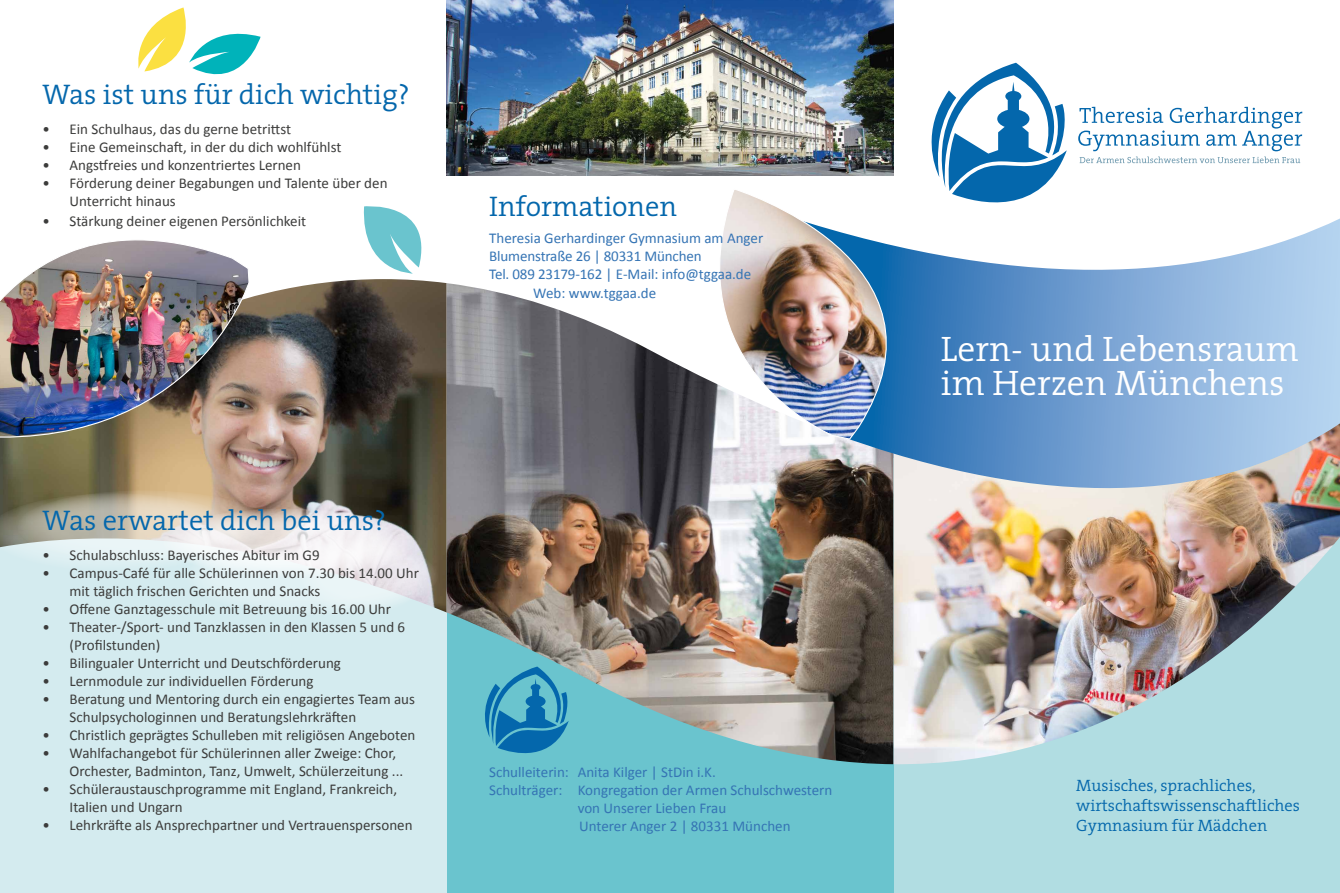
<style>
.page{position:relative;width:1340px;height:893px;background:#fff}
.page>*{position:absolute;margin:0;border:0;box-sizing:border-box;transform-origin:0 0}
.t1{font:300 35.7px/33.8px "The Serif";color:#fff}
.t2{font:300 28.5px "The Serif";color:#0467ac}
.t3{font:300 16.5px/19.8px "The Serif";color:#0467ac}
.t4{font:15px/18px "Calibri";color:#3c3c3b}
.t5{font:15px/18px "Calibri";color:#3574b4}
</style>
<div class="page">
<svg style="left:963px;top:219px;width:376px;height:204px"></svg>
<div style="left:446px;top:458px;width:448px;height:435px;background:#6ac4ce"></div>
<div style="left:894px;top:502px;width:445px;height:391px;background:#b1dde2"></div>
<img style="left:893px;top:423px;width:446px;height:342px">
<div style="left:0;top:415px;width:446px;height:478px;background:#d4ebef"></div>
<img style="left:0;top:279px;width:446px;height:333px">
<img style="left:446px;top:0;width:447px;height:175px">
<svg style="left:931px;top:63px;width:136px;height:139px"></svg>
<svg style="left:1078px;top:107px;width:224px;height:56px"></svg>
<svg style="left:185px;top:537px;width:253px;height:78px;fill:#dff0f3"></svg>
<svg style="left:298px;top:535px;width:130px;height:79px;fill:#e6f1f4"></svg>
<img style="left:446px;top:283px;width:447px;height:481px">
<img style="left:671px;top:189px;width:292px;height:251px">
<img style="left:0;top:240px;width:250px;height:231px">
<svg style="left:0;top:493px;width:416px;height:86px"></svg>
<svg style="left:17px;top:490px;width:253px;height:73px;background:#d2cdc1"></svg>
<svg style="left:363px;top:206px;width:59px;height:68px"></svg>
<svg style="left:138px;top:7px;width:122px;height:68px"></svg>
<h2 class="t2" style="left:43px;top:70px;width:369px">Was ist uns für dich wichtig?</h2>
<p class="t4" style="left:43px;top:120px;width:250px">• Ein Schulhaus, das du gerne betrittst</p>
<p class="t4" style="left:43px;top:138px;width:300px">• Eine Gemeinschaft, in der du dich wohlfühlst</p>
<p class="t4" style="left:43px;top:156px;width:260px">• Angstfreies und konzentriertes Lernen</p>
<p class="t4" style="left:70px;top:174px;width:319px;text-indent:-27px">• Förderung deiner Begabungen und Talente über den<br>Unterricht hinaus</p>
<p class="t4" style="left:43px;top:212px;width:265px">• Stärkung deiner eigenen Persönlichkeit</p>
<h2 class="t2" style="left:489px;top:183px;width:189px">Informationen</h2>
<p class="t5" style="left:489px;top:229px;width:275px">Theresia Gerhardinger Gymnasium am Anger<br>Blumenstraße 26 | 80331 München<br>Tel. 089 23179-162 | E-Mail: info@tggaa.de</p>
<p class="t5" style="left:533px;top:284px;width:124px">Web: www.tggaa.de</p>
<h2 class="t2" style="left:43px;top:496px;width:345px">Was erwartet dich bei uns?</h2>
<p class="t4" style="left:43px;top:546px;width:279px">• Schulabschluss: Bayerisches Abitur im G9</p>
<p class="t4" style="left:70px;top:564px;width:351px;text-indent:-27px">• Campus-Café für alle Schülerinnen von 7.30 bis 14.00 Uhr mit täglich frischen Gerichten und Snacks</p>
<p class="t4" style="left:43px;top:600px;width:350px">• Offene Ganztagesschule mit Betreuung bis 16.00 Uhr</p>
<p class="t4" style="left:70px;top:618px;width:337px;text-indent:-27px">• Theater-/Sport- und Tanzklassen in den Klassen 5 und 6 (Profilstunden)</p>
<p class="t4" style="left:43px;top:654px;width:300px">• Bilingualer Unterricht und Deutschförderung</p>
<p class="t4" style="left:43px;top:672px;width:272px">• Lernmodule zur individuellen Förderung</p>
<p class="t4" style="left:70px;top:690px;width:347px;text-indent:-27px">• Beratung und Mentoring durch ein engagiertes Team aus<br>Schulpsychologinnen und Beratungslehrkräften</p>
<p class="t4" style="left:43px;top:726px;width:374px">• Christlich geprägtes Schulleben mit religiösen Angeboten</p>
<p class="t4" style="left:70px;top:744px;width:335px;text-indent:-27px">• Wahlfachangebot für Schülerinnen aller Zweige: Chor,<br>Orchester, Badminton, Tanz, Umwelt, Schülerzeitung ...</p>
<p class="t4" style="left:70px;top:780px;width:329px;text-indent:-27px">• Schüleraustauschprogramme mit England, Frankreich,<br>Italien und Ungarn</p>
<p class="t4" style="left:43px;top:816px;width:371px">• Lehrkräfte als Ansprechpartner und Vertrauenspersonen</p>
<p class="t5" style="left:489px;top:763px;width:228px">Schulleiterin: Anita Kilger | StDin i.K.</p>
<p class="t5" style="left:489px;top:781px;width:344px">Schulträger: Kongregation der Armen Schulschwestern</p>
<p class="t5" style="left:577px;top:799px;width:150px">von Unserer Lieben Frau</p>
<p class="t5" style="left:579px;top:817px;width:213px">Unterer Anger 2 | 80331 München</p>
<h1 class="t1" style="left:941px;top:331px;width:359px">Lern- und Lebensraum im Herzen Münchens</h1>
<p class="t3" style="left:1076px;top:775px;width:225px">Musisches, sprachliches, wirtschaftswissenschaftliches<br>Gymnasium für Mädchen</p>
</div>
